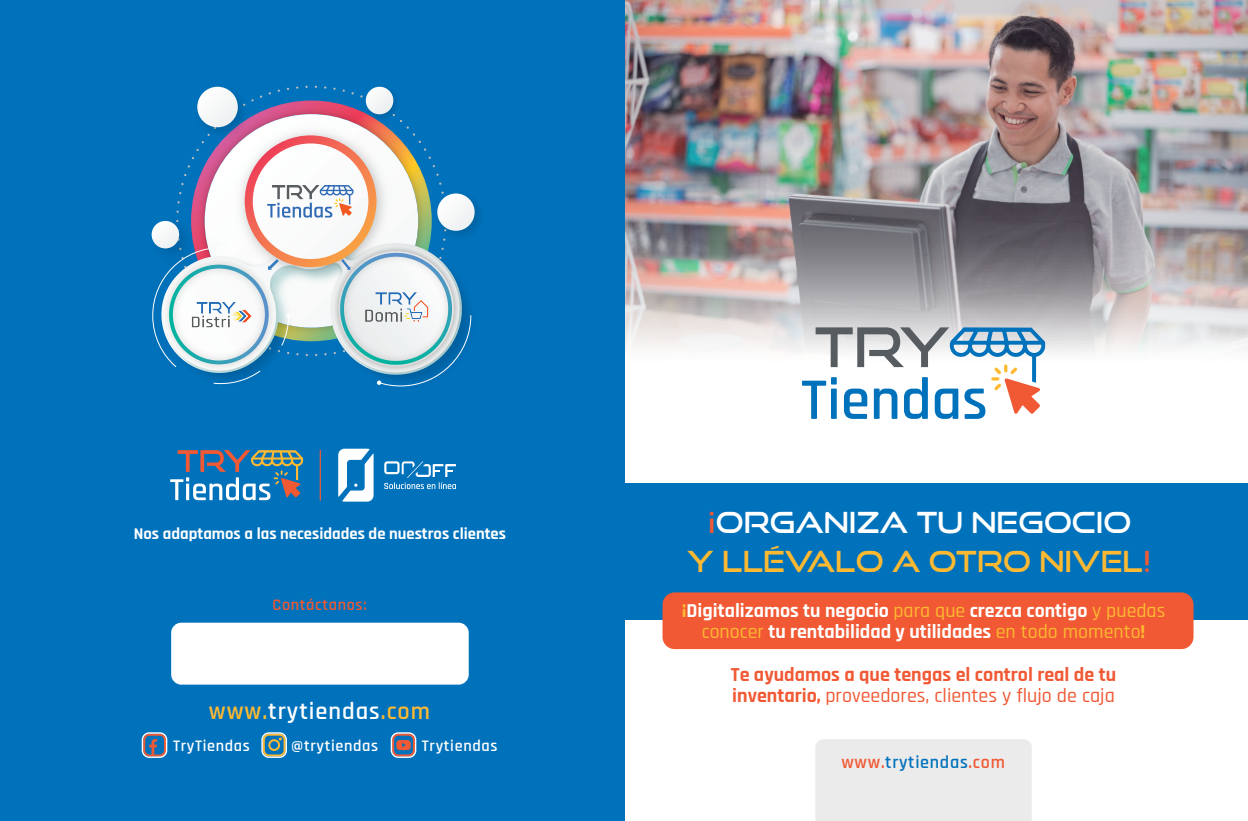
<style>
.page{position:relative;width:1248px;height:821px;background:#fff}
.page>*{position:absolute;margin:0;border:0;box-sizing:border-box;transform-origin:0 0}
.t1{font:28.8px/39.2px "Good Times Rg";color:#fdb931;text-align:center}
.t2{font:600 24.4px "Rajdhani";letter-spacing:.04em;color:#fff}
.t3{font:700 20px/21px "Rajdhani";color:#f05934}
.t4{font:700 19.9px/21px "Rajdhani";color:#fff;text-align:center}
.t5{font:600 18.1px "Rajdhani";letter-spacing:.04em;color:#0072bc}
.t6{font:700 16.6px "Rajdhani";color:#fff}
.t7{font:600 16.2px "Rajdhani";letter-spacing:.04em;color:#fff}
.t8{font:600 16.2px "Rajdhani";letter-spacing:.04em;color:#f05933}
.s1{color:#fdb931}
.s2{color:#f05934}
.s3{color:#fff}
.s4{font-weight:500;color:#fdb931}
.s5{font-weight:500}
</style>
<div class="page">
<div style="left:622px;top:483px;width:625px;height:137px;background:#0072bc"></div>
<img style="left:624px;top:0;width:623px;height:427px">
<div style="left:0;top:0;width:624px;height:820px;background:#0072bc"></div>
<svg style="left:170px;top:450px;width:133px;height:50px"></svg>
<svg style="left:338px;top:448px;width:35px;height:53px"></svg>
<svg style="left:384px;top:461px;width:72px;height:28px"></svg>
<hr style="left:320px;top:450px;width:1px;height:50px;background:#f05933">
<svg style="left:142px;top:732px;width:25px;height:25px"></svg>
<svg style="left:261px;top:732px;width:26px;height:25px"></svg>
<svg style="left:391px;top:732px;width:25px;height:25px"></svg>
<div style="left:171px;top:622px;width:297px;height:62px;background:#fff;border-radius:10px"></div>
<div style="left:815px;top:739px;width:216px;height:81px;background:#ecebeb"></div>
<div style="left:662px;top:592px;width:531px;height:57px;background:#f05934;border-radius:12px"></div>
<svg style="left:802px;top:327px;width:242px;height:92px"></svg>
<img style="left:193px;top:102px;width:237px;height:91px">
<div style="left:205px;top:114px;width:213px;height:213px;background:#fdfdfd;border-radius:107px"></div>
<svg style="left:177px;top:197px;width:252px;height:160px"></svg>
<img style="left:329px;top:242px;width:115px;height:115px">
<img style="left:261px;top:286px;width:20px;height:68px">
<img style="left:230px;top:120px;width:165px;height:166px">
<svg style="left:245px;top:135px;width:131px;height:132px;background:#f27554"></svg>
<div style="left:253px;top:143px;width:115px;height:116px;background:#fafbfb;border-radius:58px"></div>
<img style="left:429px;top:185px;width:51px;height:61px">
<div style="left:437px;top:193px;width:37px;height:38px;background:#f5f7f7;border-radius:19px"></div>
<img style="left:360px;top:86px;width:45px;height:40px">
<div style="left:366px;top:87px;width:27px;height:27px;background:#f4f5f6;border-radius:14px"></div>
<img style="left:193px;top:86px;width:62px;height:58px">
<div style="left:197px;top:87px;width:41px;height:40px;background:#f5f7f7;border-radius:20px"></div>
<img style="left:200px;top:230px;width:38px;height:15px">
<img style="left:265px;top:298px;width:41px;height:59px">
<img style="left:218px;top:354px;width:59px;height:31px">
<svg style="left:152px;top:245px;width:109px;height:139px"></svg>
<svg style="left:281px;top:313px;width:10px;height:33px"></svg>
<img style="left:180px;top:291px;width:84px;height:47px">
<svg style="left:267px;top:185px;width:86px;height:32px"></svg>
<svg style="left:334px;top:251px;width:137px;height:135px"></svg>
<svg style="left:268px;top:259px;width:11px;height:11px"></svg>
<img style="left:151px;top:210px;width:49px;height:59px">
<div style="left:152px;top:221px;width:27px;height:27px;background:#f5f7f7;border-radius:14px"></div>
<p class="t6" style="left:134px;top:523px;width:374px">Nos adaptamos a las necesidades de nuestros clientes</p>
<p class="t8" style="left:272px;top:595px;width:95px">Contáctanos:</p>
<p class="t2" style="left:209px;top:697px;width:222px"><span class="s1">www.</span>trytiendas<span class="s1">.com</span></p>
<p class="t7" style="left:173px;top:736px;width:78px">TryTiendas</p>
<p class="t7" style="left:291px;top:736px;width:88px">@trytiendas</p>
<p class="t7" style="left:422px;top:736px;width:77px">Trytiendas</p>
<h1 class="t1" style="left:687px;top:502px;width:466px"><span class="s2">¡</span><span class="s3">ORGANIZA TU NEGOCIO<br></span>Y LLÉVALO A OTRO NIVEL<span class="s2">!</span></h1>
<p class="t4" style="left:681px;top:600px;width:485px"><span class="s1">¡</span>Digitalizamos tu negocio <span class="s4">para que</span> crezca contigo <span class="s4">y puedas conocer</span> tu rentabilidad y utilidades <span class="s4">en todo momento</span><span class="s1">!</span></p>
<p class="t3" style="left:730px;top:664px;width:387px">Te ayudamos a que tengas el control real de tu inventario, <span class="s5">proveedores, clientes y flujo de caja</span></p>
<p class="t5" style="left:841px;top:751px;width:165px"><span class="s2">www.</span>trytiendas<span class="s2">.com</span></p>
</div>
